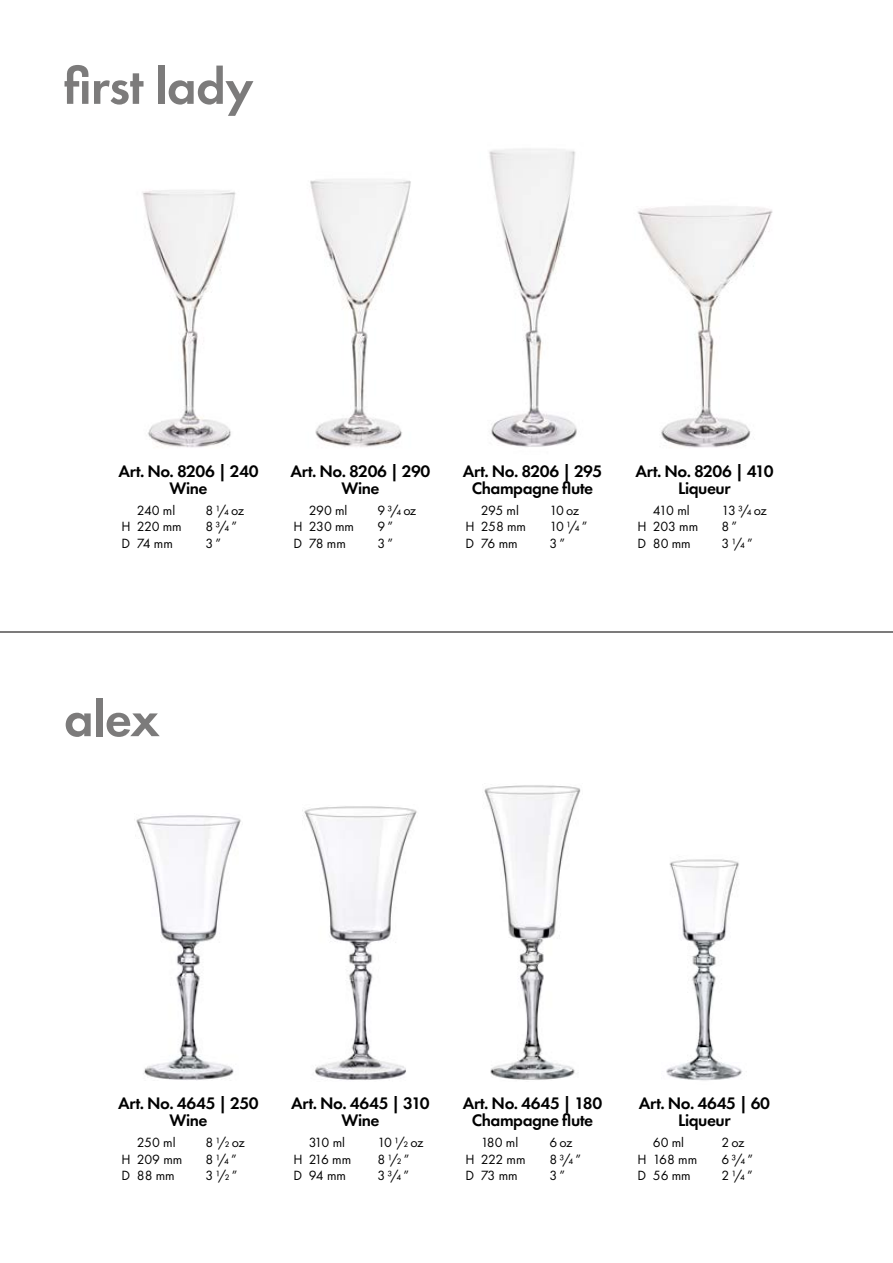
<style>
.page{position:relative;width:893px;height:1263px;background:#fff}
.page>*{position:absolute;margin:0;border:0;box-sizing:border-box;transform-origin:0 0}
.t1{font:600 52.5px "Futura PT";letter-spacing:-.015em;color:#7c7b7b}
.t2{font:600 17.4px/17.4px "Futura PT";letter-spacing:-.025em;color:#000;text-align:center}
.t3{font:13.8px/16.6px "Futura PT";letter-spacing:-.025em;color:#000}
</style>
<div class="page">
<img style="left:142px;top:179px;width:269px;height:269px">
<img style="left:136px;top:815px;width:105px;height:266px">
<img style="left:489px;top:149px;width:88px;height:298px">
<img style="left:484px;top:785px;width:97px;height:295px">
<img style="left:303px;top:806px;width:114px;height:274px">
<img style="left:637px;top:206px;width:136px;height:242px">
<img style="left:666px;top:859px;width:77px;height:222px">
<hr style="left:0;top:631px;width:893px;height:1px;background:#7c7b7b">
<h1 class="t1" style="left:64px;top:53px;width:191px">first lady</h1>
<p class="t2" style="left:118px;top:462px;width:142px">Art. No. 8206 | 240<br>Wine</p>
<p class="t3" style="left:122px;top:518px;width:62px">H 220 mm<br>D</p>
<p class="t3" style="left:206px;top:502px;width:40px">8 ¹/₄ oz<br>8 ³/₄ ”<br>3 ”</p>
<p class="t3" style="left:137px;top:502px;width:40px">240 ml</p>
<p class="t3" style="left:137px;top:535px;width:38px">74 mm</p>
<p class="t2" style="left:291px;top:462px;width:141px">Art. No. 8206 | 290<br>Wine</p>
<p class="t3" style="left:294px;top:518px;width:62px">H 230 mm<br>D</p>
<p class="t3" style="left:378px;top:502px;width:40px">9 ³/₄ oz<br>9 ”<br>3 ”</p>
<p class="t3" style="left:309px;top:502px;width:40px">290 ml</p>
<p class="t3" style="left:309px;top:535px;width:39px">78 mm</p>
<p class="t2" style="left:463px;top:462px;width:141px">Art. No. 8206 | 295<br>Champagne flute</p>
<p class="t3" style="left:466px;top:518px;width:62px">H 258 mm<br>D</p>
<p class="t3" style="left:481px;top:502px;width:40px">295 ml</p>
<p class="t3" style="left:481px;top:535px;width:38px">76 mm</p>
<p class="t3" style="left:550px;top:502px;width:39px">10 oz<br>10 ¹/₄ ”<br>3 ”</p>
<p class="t2" style="left:635px;top:462px;width:140px">Art. No. 8206 | 410<br>Liqueur</p>
<p class="t3" style="left:638px;top:518px;width:62px">H 203 mm<br>D</p>
<p class="t3" style="left:722px;top:502px;width:47px">13 ³/₄ oz<br>8 ”<br>3 ¹/₄ ”</p>
<p class="t3" style="left:653px;top:502px;width:38px">410 ml</p>
<p class="t3" style="left:653px;top:535px;width:39px">80 mm</p>
<h1 class="t1" style="left:64px;top:686px;width:98px">alex</h1>
<p class="t2" style="left:118px;top:1094px;width:142px">Art. No. 4645 | 250<br>Wine</p>
<p class="t3" style="left:122px;top:1151px;width:62px">H 209 mm<br>D</p>
<p class="t3" style="left:206px;top:1134px;width:41px">8 ¹/₂ oz<br>8 ¹/₄ ”<br>3 ¹/₂ ”</p>
<p class="t3" style="left:137px;top:1134px;width:40px">250 ml</p>
<p class="t3" style="left:137px;top:1167px;width:39px">88 mm</p>
<p class="t2" style="left:291px;top:1094px;width:140px">Art. No. 4645 | 310<br>Wine</p>
<p class="t3" style="left:294px;top:1151px;width:59px">H 216 mm<br>D</p>
<p class="t3" style="left:378px;top:1134px;width:47px">10 ¹/₂ oz<br>8 ¹/₂ ”<br>3 ³/₄ ”</p>
<p class="t3" style="left:309px;top:1134px;width:38px">310 ml</p>
<p class="t3" style="left:309px;top:1167px;width:39px">94 mm</p>
<p class="t2" style="left:463px;top:1094px;width:141px">Art. No. 4645 | 180<br>Champagne flute</p>
<p class="t3" style="left:466px;top:1151px;width:62px">H 222 mm<br>D</p>
<p class="t3" style="left:481px;top:1134px;width:39px">180 ml</p>
<p class="t3" style="left:481px;top:1167px;width:38px">73 mm</p>
<p class="t3" style="left:550px;top:1134px;width:33px">6 oz<br>8 ³/₄ ”<br>3 ”</p>
<p class="t2" style="left:639px;top:1094px;width:133px">Art. No. 4645 | 60<br>Liqueur</p>
<p class="t3" style="left:638px;top:1151px;width:61px">H 168 mm<br>D</p>
<p class="t3" style="left:653px;top:1134px;width:33px">60 ml</p>
<p class="t3" style="left:653px;top:1167px;width:39px">56 mm</p>
<p class="t3" style="left:722px;top:1134px;width:33px">2 oz<br>6 ³/₄ ”<br>2 ¹/₄ ”</p>
</div>
